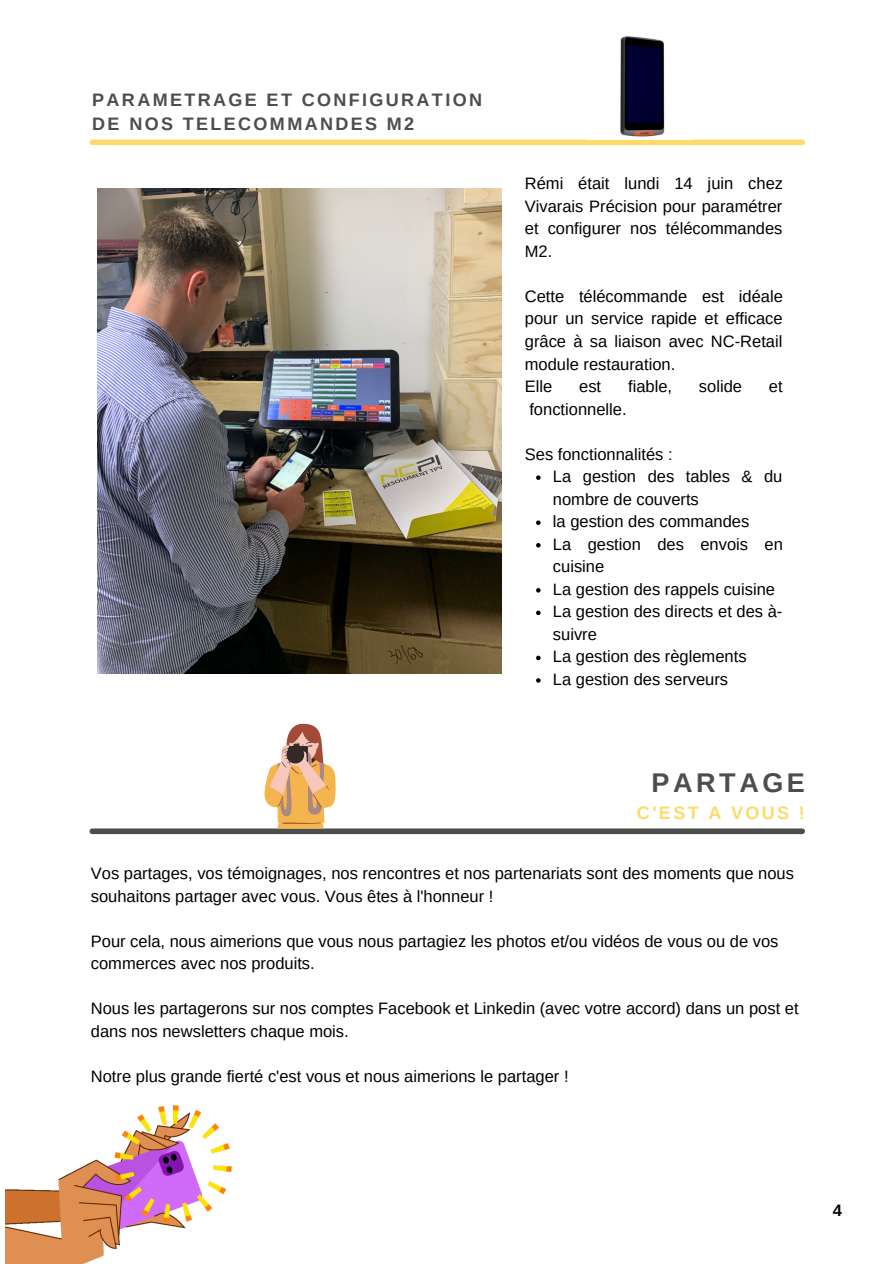
<style>
.page{position:relative;width:894px;height:1264px;background:#fff}
.page>*{position:absolute;margin:0;border:0;box-sizing:border-box;transform-origin:0 0}
.t1{font:700 27px "Arimo";letter-spacing:.13em;color:#4d4d4c}
.t2{font:700 18px "Arimo";letter-spacing:.13em;color:#4d4d4c}
.t3{font:700 18px "Arimo";letter-spacing:.13em;color:#fddb6a}
.t4{font:16.5px/22.5px "Arimo";color:#000}
.t5{font:700 16.5px "Arimo";color:#000}
</style>
<div class="page">
<div style="left:92px;top:139px;width:710px;height:6px;background:#fddb6a"></div>
<img style="left:586px;top:36px;width:106px;height:104px">
<img style="left:97px;top:188px;width:404px;height:486px">
<div style="left:92px;top:828px;width:710px;height:6px;background:#4d4d4c"></div>
<img style="left:6px;top:1105px;width:226px;height:158px">
<svg style="left:264px;top:723px;width:72px;height:105px"></svg>
<svg style="left:536px;top:475px;width:4px;height:5px"></svg>
<svg style="left:536px;top:520px;width:4px;height:5px"></svg>
<svg style="left:536px;top:543px;width:4px;height:4px"></svg>
<svg style="left:536px;top:588px;width:4px;height:4px"></svg>
<svg style="left:536px;top:610px;width:4px;height:5px"></svg>
<svg style="left:536px;top:655px;width:4px;height:5px"></svg>
<svg style="left:536px;top:678px;width:4px;height:4px"></svg>
<p class="t2" style="left:92px;top:89px;width:391px">PARAMETRAGE ET CONFIGURATION</p>
<p class="t2" style="left:92px;top:114px;width:323px">DE NOS TELECOMMANDES M2</p>
<p class="t4" style="left:524px;top:172px;width:260px;text-align:justify">Rémi était lundi 14 juin chez Vivarais Précision pour paramétrer et configurer nos télécommandes M2.</p>
<p class="t4" style="left:524px;top:285px;width:259px;text-align:justify">Cette télécommande est idéale pour un service rapide et efficace grâce à sa liaison avec NC-Retail module restauration.</p>
<p class="t4" style="left:524px;top:375px;width:29px">Elle</p>
<p class="t4" style="left:579px;top:375px;width:24px">est</p>
<p class="t4" style="left:628px;top:375px;width:46px">fiable,</p>
<p class="t4" style="left:698px;top:375px;width:45px">solide</p>
<p class="t4" style="left:768px;top:375px;width:15px">et</p>
<p class="t4" style="left:529px;top:397px;width:99px">fonctionnelle.</p>
<p class="t4" style="left:524px;top:442px;width:149px">Ses fonctionnalités :</p>
<p class="t4" style="left:552px;top:465px;width:231px">La gestion des tables &amp; du nombre de couverts</p>
<p class="t4" style="left:552px;top:510px;width:198px">la gestion des commandes</p>
<p class="t4" style="left:552px;top:533px;width:231px">La gestion des envois en cuisine</p>
<p class="t4" style="left:552px;top:578px;width:224px">La gestion des rappels cuisine</p>
<p class="t4" style="left:552px;top:600px;width:231px">La gestion des directs et des à&shy;suivre</p>
<p class="t4" style="left:552px;top:645px;width:195px">La gestion des règlements</p>
<p class="t4" style="left:552px;top:668px;width:177px">La gestion des serveurs</p>
<p class="t1" style="left:651px;top:768px;width:155px">PARTAGE</p>
<p class="t3" style="left:636px;top:803px;width:169px">C'EST A VOUS !</p>
<p class="t4" style="left:91px;top:862px;width:704px">Vos partages, vos témoignages, nos rencontres et nos partenariats sont des moments que nous souhaitons partager avec vous. Vous êtes à l'honneur !</p>
<p class="t4" style="left:91px;top:929px;width:689px">Pour cela, nous aimerions que vous nous partagiez les photos et/ou vidéos de vous ou de vos commerces avec nos produits.</p>
<p class="t4" style="left:91px;top:997px;width:709px">Nous les partagerons sur nos comptes Facebook et Linkedin (avec votre accord) dans un post et dans nos newsletters chaque mois.</p>
<p class="t4" style="left:91px;top:1065px;width:479px">Notre plus grande fierté c'est vous et nous aimerions le partager !</p>
<p class="t5" style="left:832px;top:1200px;width:11px">4</p>
</div>
